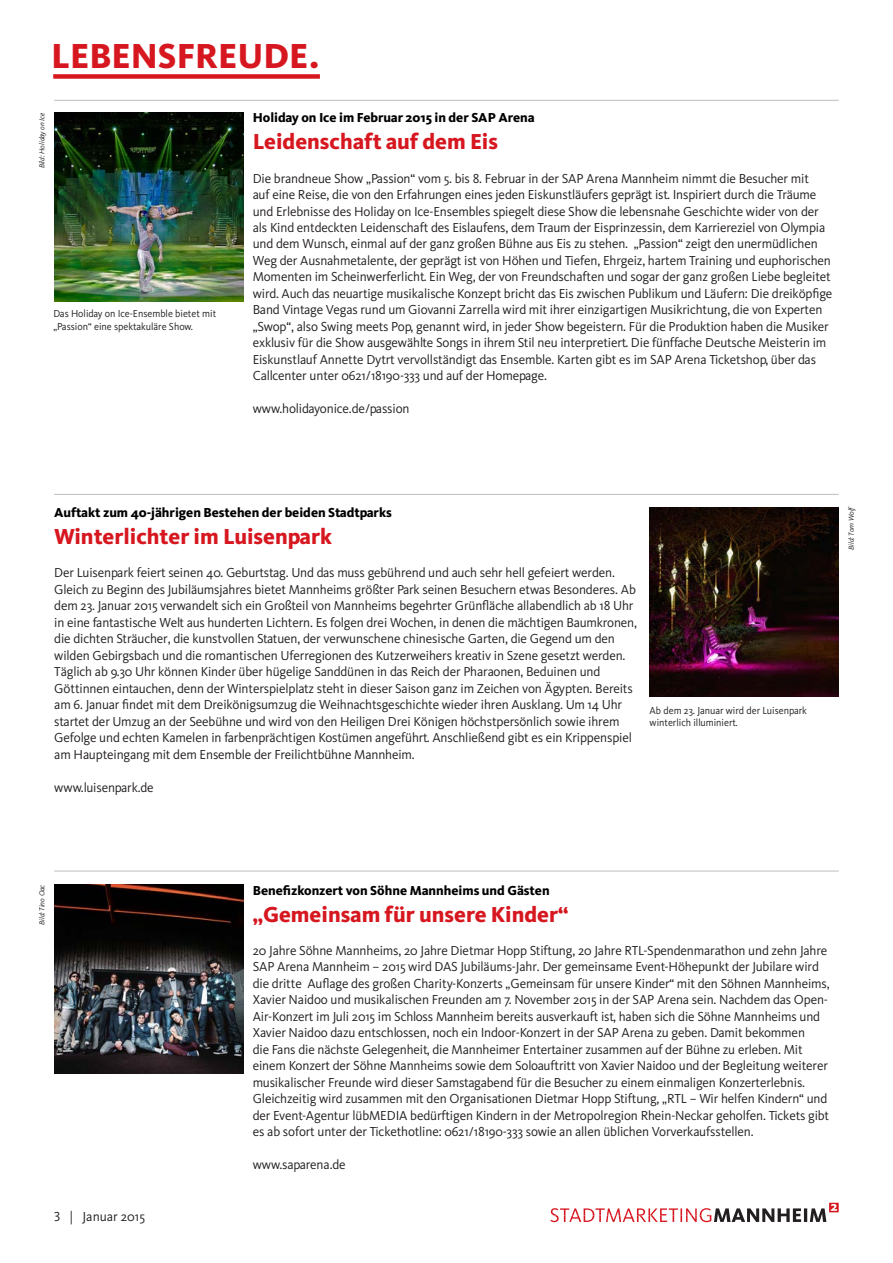
<style>
.page{position:relative;width:893px;height:1263px;background:#fff}
.page>*{position:absolute;margin:0;border:0;box-sizing:border-box;transform-origin:0 0}
.t1{font:800 36px "Kievit";color:#d7171f}
.t2{font:800 22.5px "Kievit";color:#d7171f}
.t3{font:13.5px/16.5px "Kievit";letter-spacing:-.01em;color:#231f20}
.t4{font:800 13.5px "Kievit";color:#000}
.t5{font:10.5px/12.6px "Kievit";color:#231f20;scale:.96 1}
.t6{font:italic 7.5px "Kievit";color:#231f20}
.s1{font-family:"Kievit Regular SC"}
</style>
<div class="page">
<svg style="left:550px;top:1203px;width:289px;height:19px"></svg>
<hr style="left:54px;top:494px;width:785px;height:1px;background:#bcbdc0">
<hr style="left:54px;top:100px;width:785px;height:1px;background:#bcbdc0">
<hr style="left:54px;top:871px;width:785px;height:1px;background:#bcbdc0">
<div style="left:53px;top:74px;width:267px;height:5px;background:#d7171f"></div>
<img style="left:650px;top:507px;width:189px;height:189px">
<img style="left:54px;top:885px;width:189px;height:189px">
<img style="left:54px;top:112px;width:189px;height:189px">
<h1 class="t1" style="left:51px;top:34px;width:270px">LEBENSFREUDE.</h1>
<p class="t6" style="left:38px;top:168px;width:58px;rotate:-90deg">Bild: Holiday on Ice</p>
<p class="t5" style="left:54px;top:308px;width:171px">Das Holiday on Ice-Ensemble bietet mit „Passion“ eine spektakuläre Show.</p>
<p class="t4" style="left:253px;top:110px;width:283px">Holiday on Ice im Februar 2015 in der SAP Arena</p>
<h2 class="t2" style="left:253px;top:129px;width:247px">Leidenschaft auf dem Eis</h2>
<p class="t3" style="left:253px;top:170px;width:581px">Die brandneue Show „Passion“ vom 5. bis 8. Februar in der SAP Arena Mannheim nimmt die Besucher mit<br>auf eine Reise, die von den Erfahrungen eines jeden Eiskunstläufers geprägt ist. Inspiriert durch die Träume und Erlebnisse des Holiday on Ice-Ensembles spiegelt diese Show die lebensnahe Geschichte wider von der als Kind entdeckten Leidenschaft des Eislaufens, dem Traum der Eisprinzessin, dem Karriereziel von Olympia und dem Wunsch, einmal auf der ganz großen Bühne aus Eis zu stehen. „Passion“ zeigt den unermüdlichen Weg der Ausnahmetalente, der geprägt ist von Höhen und Tiefen, Ehrgeiz, hartem Training und euphorischen Momenten im Scheinwerferlicht. Ein Weg, der von Freundschaften und sogar der ganz großen Liebe begleitet wird. Auch das neuartige musikalische Konzept bricht das Eis zwischen Publikum und Läufern: Die dreiköpfige Band Vintage Vegas rund um Giovanni Zarrella wird mit ihrer einzigartigen Musikrichtung, die von Experten „Swop“, also Swing meets Pop, genannt wird, in jeder Show begeistern. Für die Produktion haben die Musiker exklusiv für die Show ausgewählte Songs in ihrem Stil neu interpretiert. Die fünffache Deutsche Meisterin im Eiskunstlauf Annette Dytrt vervollständigt das Ensemble. Karten gibt es im SAP Arena Ticketshop, über das Callcenter unter 0621/18190-333 und auf der Homepage.</p>
<p class="t3" style="left:253px;top:401px;width:158px">www.holidayonice.de/passion</p>
<p class="t4" style="left:54px;top:505px;width:339px">Auftakt zum 40-jährigen Bestehen der beiden Stadtparks</p>
<h2 class="t2" style="left:54px;top:523px;width:279px">Winterlichter im Luisenpark</h2>
<p class="t3" style="left:54px;top:565px;width:584px">Der Luisenpark feiert seinen 40. Geburtstag. Und das muss gebührend und auch sehr hell gefeiert werden.<br>Gleich zu Beginn des Jubiläumsjahres bietet Mannheims größter Park seinen Besuchern etwas Besonderes. Ab dem 23. Januar 2015 verwandelt sich ein Großteil von Mannheims begehrter Grünfläche allabendlich ab 18 Uhr in eine fantastische Welt aus hunderten Lichtern. Es folgen drei Wochen, in denen die mächtigen Baumkronen, die dichten Sträucher, die kunstvollen Statuen, der verwunschene chinesische Garten, die Gegend um den wilden Gebirgsbach und die romantischen Uferregionen des Kutzerweihers kreativ in Szene gesetzt werden.<br>Täglich ab 9.30 Uhr können Kinder über hügelige Sanddünen in das Reich der Pharaonen, Beduinen und Göttinnen eintauchen, denn der Winterspielplatz steht in dieser Saison ganz im Zeichen von Ägypten. Bereits am 6. Januar findet mit dem Dreikönigsumzug die Weihnachtsgeschichte wieder ihren Ausklang. Um 14 Uhr startet der Umzug an der Seebühne und wird von den Heiligen Drei Königen höchstpersönlich sowie ihrem Gefolge und echten Kamelen in farbenprächtigen Kostümen angeführt. Anschließend gibt es ein Krippenspiel am Haupteingang mit dem Ensemble der Freilichtbühne Mannheim.</p>
<p class="t3" style="left:54px;top:779px;width:101px">www.luisenpark.de</p>
<p class="t5" style="left:650px;top:704px;width:165px">Ab dem 23. Januar wird der Luisenpark winterlich illuminiert.</p>
<p class="t6" style="left:847px;top:550px;width:46px;rotate:-90deg">Bild: Tom Wolf</p>
<p class="t6" style="left:38px;top:925px;width:42px;rotate:-90deg">Bild: Tino Oac</p>
<p class="t3" style="left:54px;top:1209px;width:92px"><span class="s1">3</span> | Januar 2015</p>
<p class="t4" style="left:253px;top:882px;width:298px">Benefizkonzert von Söhne Mannheims und Gästen</p>
<h2 class="t2" style="left:253px;top:901px;width:317px">„Gemeinsam für unsere Kinder“</h2>
<p class="t3" style="left:253px;top:942px;width:578px">20 Jahre Söhne Mannheims, 20 Jahre Dietmar Hopp Stiftung, 20 Jahre RTL-Spendenmarathon und zehn Jahre SAP Arena Mannheim – 2015 wird DAS Jubiläums-Jahr. Der gemeinsame Event-Höhepunkt der Jubilare wird die dritte Auflage des großen Charity-Konzerts „Gemeinsam für unsere Kinder“ mit den Söhnen Mannheims, Xavier Naidoo und musikalischen Freunden am 7. November 2015 in der SAP Arena sein. Nachdem das Open-Air-Konzert im Juli 2015 im Schloss Mannheim bereits ausverkauft ist, haben sich die Söhne Mannheims und Xavier Naidoo dazu entschlossen, noch ein Indoor-Konzert in der SAP Arena zu geben. Damit bekommen<br>die Fans die nächste Gelegenheit, die Mannheimer Entertainer zusammen auf der Bühne zu erleben. Mit einem Konzert der Söhne Mannheims sowie dem Soloauftritt von Xavier Naidoo und der Begleitung weiterer musikalischer Freunde wird dieser Samstagabend für die Besucher zu einem einmaligen Konzerterlebnis.<br>Gleichzeitig wird zusammen mit den Organisationen Dietmar Hopp Stiftung, „RTL – Wir helfen Kindern“ und der Event-Agentur lübMEDIA bedürftigen Kindern in der Metropolregion Rhein-Neckar geholfen. Tickets gibt es ab sofort unter der Tickethotline: 0621/18190-333 sowie an allen üblichen Vorverkaufsstellen.</p>
<p class="t3" style="left:253px;top:1157px;width:95px">www.saparena.de</p>
</div>
